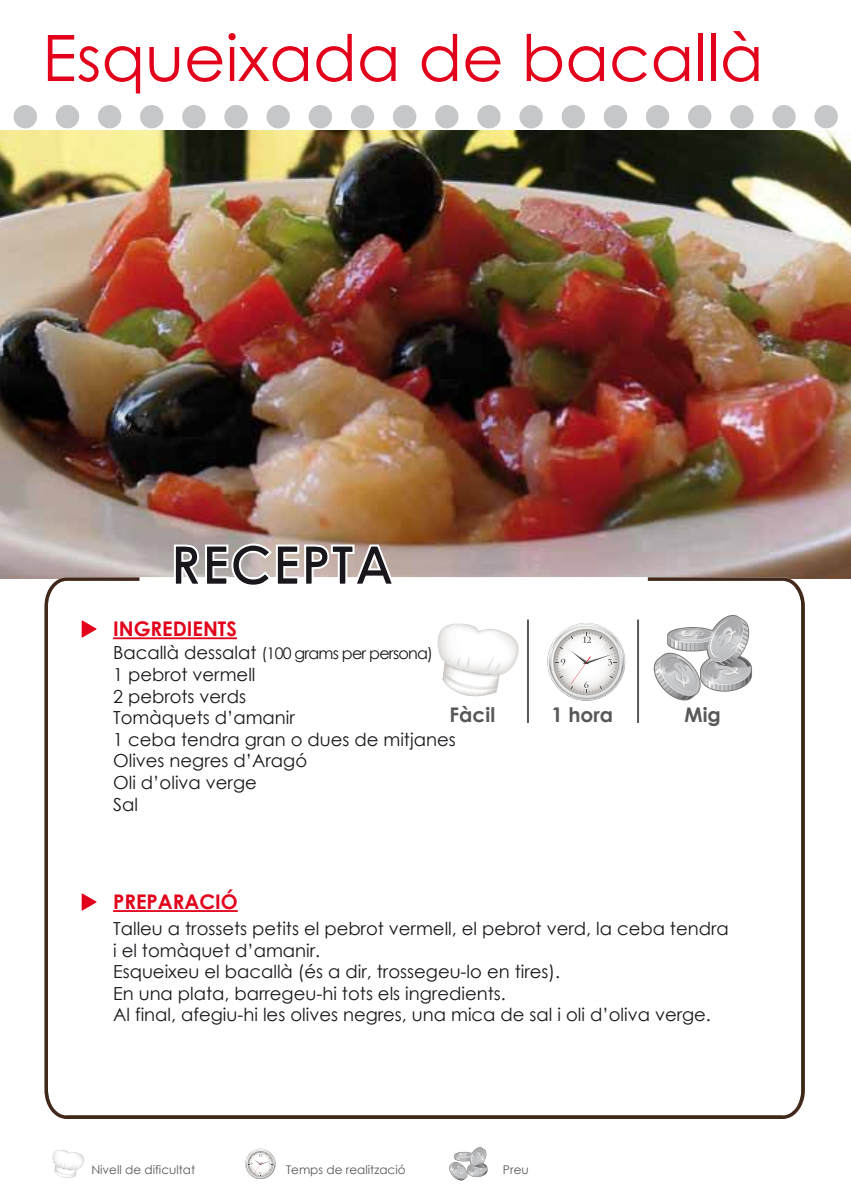
<style>
.page{position:relative;width:851px;height:1191px;background:#fff}
.page>*{position:absolute;margin:0;border:0;box-sizing:border-box;transform-origin:0 0}
.t1{font:64px "Century Gothic";color:#e2001a}
.t2{font:700 54.4px "Century Gothic";color:#1a171c}
.t3{font:700 20.2px "Century Gothic";color:#e2001a}
.t4{font:700 20.2px "Century Gothic";color:#58585a}
.t5{font:18px/21.6px "Century Gothic";color:#1a171c}
.t6{font:16px "Century Gothic";letter-spacing:-.05em;color:#1a171c}
.t7{font:12px "Century Gothic";color:#58585a}
.s1{font-size:18px}
</style>
<div class="page">
<img style="left:0;top:131px;width:850px;height:447px">
<div style="left:14px;top:105px;width:23px;height:23px;background:#c6c7c8;border-radius:50%"></div>
<div style="left:56px;top:105px;width:23px;height:23px;background:#c6c7c8;border-radius:50%"></div>
<div style="left:98px;top:105px;width:23px;height:23px;background:#c6c7c8;border-radius:50%"></div>
<div style="left:140px;top:105px;width:23px;height:23px;background:#c6c7c8;border-radius:50%"></div>
<div style="left:182px;top:105px;width:23px;height:23px;background:#c6c7c8;border-radius:50%"></div>
<div style="left:224px;top:105px;width:24px;height:23px;background:#c6c7c8;border-radius:50%"></div>
<div style="left:266px;top:105px;width:24px;height:23px;background:#c6c7c8;border-radius:50%"></div>
<div style="left:308px;top:105px;width:24px;height:23px;background:#c6c7c8;border-radius:50%"></div>
<div style="left:351px;top:105px;width:23px;height:23px;background:#c6c7c8;border-radius:50%"></div>
<div style="left:393px;top:105px;width:23px;height:23px;background:#c6c7c8;border-radius:50%"></div>
<div style="left:435px;top:105px;width:23px;height:23px;background:#c6c7c8;border-radius:50%"></div>
<div style="left:477px;top:105px;width:23px;height:23px;background:#c6c7c8;border-radius:50%"></div>
<div style="left:519px;top:105px;width:23px;height:23px;background:#c6c7c8;border-radius:50%"></div>
<div style="left:561px;top:105px;width:24px;height:23px;background:#c6c7c8;border-radius:50%"></div>
<div style="left:603px;top:105px;width:24px;height:23px;background:#c6c7c8;border-radius:50%"></div>
<div style="left:645px;top:105px;width:24px;height:23px;background:#c6c7c8;border-radius:50%"></div>
<div style="left:688px;top:105px;width:23px;height:23px;background:#c6c7c8;border-radius:50%"></div>
<div style="left:730px;top:105px;width:23px;height:23px;background:#c6c7c8;border-radius:50%"></div>
<div style="left:772px;top:105px;width:23px;height:23px;background:#c6c7c8;border-radius:50%"></div>
<div style="left:814px;top:105px;width:23px;height:23px;background:#c6c7c8;border-radius:50%"></div>
<svg style="left:44px;top:577px;width:760px;height:542px"></svg>
<svg style="left:46px;top:587px;width:757px;height:529px"></svg>
<svg style="left:82px;top:620px;width:15px;height:17px"></svg>
<svg style="left:82px;top:893px;width:15px;height:17px"></svg>
<hr style="left:113px;top:637px;width:124px;height:2px;background:#e2001a">
<hr style="left:113px;top:910px;width:125px;height:2px;background:#e2001a">
<svg style="left:173px;top:542px;width:223px;height:45px"></svg>
<svg style="left:437px;top:623px;width:81px;height:73px"></svg>
<svg style="left:542px;top:623px;width:88px;height:83px"></svg>
<svg style="left:649px;top:615px;width:103px;height:84px"></svg>
<hr style="left:527px;top:619px;width:2px;height:104px;background:#58585a">
<hr style="left:637px;top:619px;width:2px;height:104px;background:#58585a">
<svg style="left:53px;top:1149px;width:31px;height:29px"></svg>
<svg style="left:245px;top:1148px;width:31px;height:31px"></svg>
<svg style="left:449px;top:1147px;width:38px;height:33px"></svg>
<h1 class="t1" style="left:42px;top:13px;width:722px">Esqueixada de bacallà</h1>
<h2 class="t2" style="left:170px;top:531px;width:226px">RECEPTA</h2>
<p class="t3" style="left:113px;top:616px;width:125px">INGREDIENTS</p>
<p class="t6" style="left:113px;top:642px;width:321px"><span class="s1">Bacallà dessalat</span> (100 grams per persona)</p>
<p class="t5" style="left:113px;top:663px;width:344px">1 pebrot vermell<br>2 pebrots verds<br>Tomàquets d’amanir<br>1 ceba tendra gran o dues de mitjanes<br>Olives negres d’Aragó<br>Oli d’oliva verge<br>Sal</p>
<p class="t4" style="left:449px;top:702px;width:47px">Fàcil</p>
<p class="t4" style="left:551px;top:702px;width:63px">1 hora</p>
<p class="t4" style="left:684px;top:702px;width:38px">Mig</p>
<p class="t3" style="left:113px;top:889px;width:126px">PREPARACIÓ</p>
<p class="t5" style="left:113px;top:917px;width:617px">Talleu a trossets petits el pebrot vermell, el pebrot verd, la ceba tendra i el tomàquet d’amanir.<br>Esqueixeu el bacallà (és a dir, trossegeu-lo en tires).<br>En una plata, barregeu-hi tots els ingredients.<br>Al final, afegiu-hi les olives negres, una mica de sal i oli d’oliva verge.</p>
<p class="t7" style="left:91px;top:1161px;width:105px">Nivell de dificultat</p>
<p class="t7" style="left:286px;top:1161px;width:121px">Temps de realització</p>
<p class="t7" style="left:503px;top:1161px;width:27px">Preu</p>
</div>
